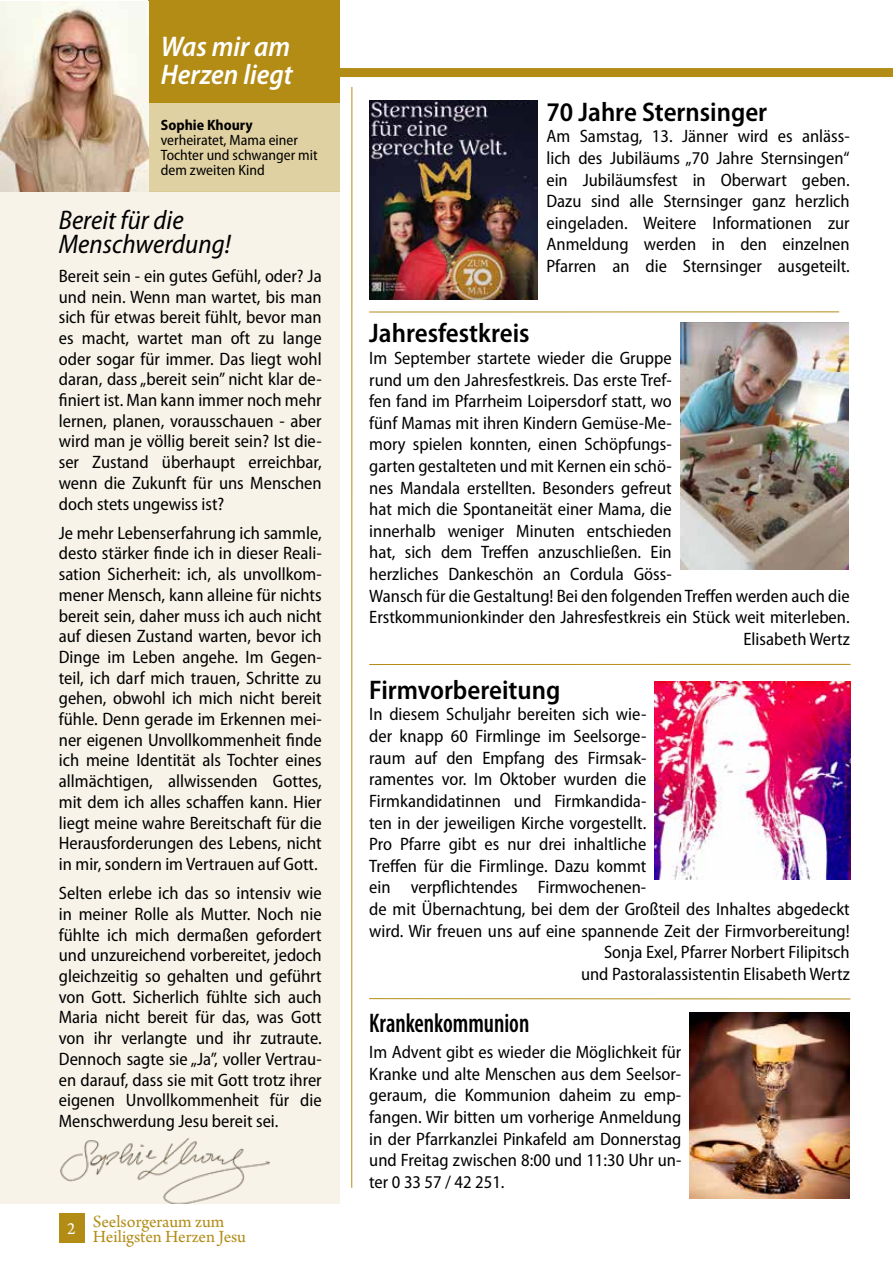
<style>
.page{position:relative;width:893px;height:1263px;background:#fff}
.page>*{position:absolute;margin:0;border:0;box-sizing:border-box;transform-origin:0 0}
.t1{font:italic 600 semi-condensed 28.5px/28.5px "Myriad Pro";color:#fff}
.t2{font:600 semi-condensed 27px "Myriad Pro";color:#000}
.t3{font:italic semi-condensed 27px/24px "Myriad Pro";color:#000}
.t4{font:600 condensed 27px "Myriad Pro";color:#000;scale:.88 1}
.t5{font:semi-condensed 18px/20.7px "Myriad Pro";color:#000;text-align:justify}
.t6{font:18px/15px "Arno Pro";letter-spacing:-.005em;color:#b38c16}
.t7{font:semi-condensed 15px/15px "Myriad Pro";color:#000}
.t8{font:700 semi-condensed 15px "Myriad Pro";color:#000}
.s1{color:#fff}
</style>
<div class="page">
<div style="left:0;top:191px;width:339px;height:1012px;background:#f7f3e8"></div>
<div style="left:4px;top:68px;width:889px;height:9px;background:#b38c16"></div>
<hr style="left:351px;top:87px;width:1px;height:1101px;background:#b38c16">
<hr style="left:369px;top:311px;width:470px;height:1px;background:#b38c16">
<div style="left:148px;top:0;width:191px;height:102px;background:#b38c16"></div>
<div style="left:148px;top:102px;width:191px;height:89px;background:#e0d1a2"></div>
<div style="left:59px;top:1213px;width:25px;height:30px;background:#b38c16"></div>
<img style="left:690px;top:1012px;width:159px;height:186px">
<img style="left:369px;top:100px;width:169px;height:199px">
<img style="left:0;top:1px;width:148px;height:191px">
<img style="left:60px;top:1138px;width:210px;height:65px">
<hr style="left:369px;top:664px;width:481px;height:1px;background:#b38c16">
<img style="left:680px;top:322px;width:169px;height:248px">
<img style="left:655px;top:681px;width:195px;height:199px">
<hr style="left:369px;top:998px;width:481px;height:1px;background:#b38c16">
<h1 class="t1" style="left:161px;top:32px;width:133px">Was mir am<br>Herzen liegt</h1>
<p class="t8" style="left:161px;top:115px;width:93px">Sophie Khoury</p>
<p class="t7" style="left:161px;top:133px;width:158px">verheiratet, Mama einer<br>Tochter und schwanger mit dem zweiten Kind</p>
<h2 class="t3" style="left:59px;top:208px;width:173px">Bereit für die<br>Menschwerdung!</h2>
<p class="t5" style="left:59px;top:266px;width:264px">Bereit sein - ein gutes Gefühl, oder? Ja und nein. Wenn man wartet, bis man sich für etwas bereit fühlt, bevor man es macht, wartet man oft zu lange oder sogar für immer. Das liegt wohl daran, dass „bereit sein” nicht klar de&shy;finiert ist. Man kann immer noch mehr lernen, planen, vorausschauen - aber wird man je völlig bereit sein? Ist die&shy;ser Zustand überhaupt erreichbar, wenn die Zukunft für uns Menschen doch stets ungewiss ist?</p>
<p class="t5" style="left:59px;top:523px;width:264px">Je mehr Lebenserfahrung ich sammle, desto stärker finde ich in dieser Reali&shy;sation Sicherheit: ich, als unvollkom&shy;mener Mensch, kann alleine für nichts bereit sein, daher muss ich auch nicht auf diesen Zustand warten, bevor ich Dinge im Leben angehe. Im Gegen&shy;teil, ich darf mich trauen, Schritte zu gehen, obwohl ich mich nicht bereit fühle. Denn gerade im Erkennen mei&shy;ner eigenen Unvollkommenheit finde ich meine Identität als Tochter eines allmächtigen, allwissenden Gottes, mit dem ich alles schaffen kann. Hier liegt meine wahre Bereitschaft für die Herausforderungen des Lebens, nicht in mir, sondern im Vertrauen auf Gott.</p>
<p class="t5" style="left:59px;top:883px;width:264px">Selten erlebe ich das so intensiv wie in meiner Rolle als Mutter. Noch nie fühlte ich mich dermaßen gefordert und unzureichend vorbereitet, jedoch gleichzeitig so gehalten und geführt von Gott. Sicherlich fühlte sich auch Maria nicht bereit für das, was Gott von ihr verlangte und ihr zutraute.<br>Dennoch sagte sie „Ja”, voller Vertrau&shy;en darauf, dass sie mit Gott trotz ihrer eigenen Unvollkommenheit für die Menschwerdung Jesu bereit sei.</p>
<p class="t6" style="left:93px;top:1214px;width:155px;text-indent:-26px"><span class="s1">2</span> Seelsorgeraum zum<br>Heiligsten Herzen Jesu</p>
<h2 class="t2" style="left:546px;top:95px;width:222px">70 Jahre Sternsinger</h2>
<p class="t5" style="left:546px;top:126px;width:305px;line-height:21.6px">Am Samstag, 13. Jänner wird es anläss&shy;lich des Jubiläums „70 Jahre Sternsingen“ ein Jubiläumsfest in Oberwart geben.<br>Dazu sind alle Sternsinger ganz herzlich eingeladen. Weitere Informationen zur Anmeldung werden in den einzelnen Pfarren an die Sternsinger ausgeteilt.</p>
<h2 class="t2" style="left:369px;top:316px;width:162px">Jahresfestkreis</h2>
<p class="t5" style="left:369px;top:348px;width:304px">Im September startete wieder die Gruppe</p>
<p class="t5" style="left:369px;top:370px;width:304px">rund um den Jahresfestkreis. Das erste Tref-</p>
<p class="t5" style="left:369px;top:391px;width:304px">fen fand im Pfarrheim Loipersdorf statt, wo</p>
<p class="t5" style="left:369px;top:413px;width:304px">fünf Mamas mit ihren Kindern Gemüse-Me-</p>
<p class="t5" style="left:369px;top:434px;width:304px">mory spielen konnten, einen Schöpfungs-</p>
<p class="t5" style="left:369px;top:456px;width:304px">garten gestalteten und mit Kernen ein schö-</p>
<p class="t5" style="left:369px;top:478px;width:304px">nes Mandala erstellten. Besonders gefreut</p>
<p class="t5" style="left:369px;top:499px;width:304px">hat mich die Spontaneität einer Mama, die</p>
<p class="t5" style="left:369px;top:521px;width:304px">innerhalb weniger Minuten entschieden</p>
<p class="t5" style="left:369px;top:542px;width:304px">hat, sich dem Treffen anzuschließen. Ein</p>
<p class="t5" style="left:369px;top:564px;width:304px">herzliches Dankeschön an Cordula Göss-</p>
<p class="t5" style="left:369px;top:586px;width:482px">Wansch für die Gestaltung! Bei den folgenden Treffen werden auch die</p>
<p class="t5" style="left:369px;top:607px;width:482px">Erstkommunionkinder den Jahresfestkreis ein Stück weit miterleben.</p>
<p class="t5" style="left:743px;top:629px;width:108px">Elisabeth Wertz</p>
<h2 class="t2" style="left:369px;top:673px;width:193px">Firmvorbereitung</h2>
<p class="t5" style="left:369px;top:704px;width:279px">In diesem Schuljahr bereiten sich wie-</p>
<p class="t5" style="left:369px;top:726px;width:279px">der knapp 60 Firmlinge im Seelsorge-</p>
<p class="t5" style="left:369px;top:748px;width:279px">raum auf den Empfang des Firmsak-</p>
<p class="t5" style="left:369px;top:769px;width:279px">ramentes vor. Im Oktober wurden die</p>
<p class="t5" style="left:369px;top:791px;width:279px">Firmkandidatinnen und Firmkandida-</p>
<p class="t5" style="left:369px;top:812px;width:279px">ten in der jeweiligen Kirche vorgestellt.</p>
<p class="t5" style="left:369px;top:834px;width:279px">Pro Pfarre gibt es nur drei inhaltliche</p>
<p class="t5" style="left:369px;top:856px;width:279px">Treffen für die Firmlinge. Dazu kommt</p>
<p class="t5" style="left:369px;top:877px;width:279px">ein verpflichtendes Firmwochenen-</p>
<p class="t5" style="left:369px;top:899px;width:482px">de mit Übernachtung, bei dem der Großteil des Inhaltes abgedeckt</p>
<p class="t5" style="left:369px;top:920px;width:482px">wird. Wir freuen uns auf eine spannende Zeit der Firmvorbereitung!</p>
<p class="t5" style="left:604px;top:942px;width:247px">Sonja Exel, Pfarrer Norbert Filipitsch</p>
<p class="t5" style="left:581px;top:964px;width:270px">und Pastoralassistentin Elisabeth Wertz</p>
<h2 class="t4" style="left:369px;top:1007px;width:183px">Krankenkommunion</h2>
<p class="t5" style="left:369px;top:1042px;width:314px;line-height:21.6px">Im Advent gibt es wieder die Möglichkeit für Kranke und alte Menschen aus dem Seelsor&shy;geraum, die Kommunion daheim zu emp&shy;fangen. Wir bitten um vorherige Anmeldung in der Pfarrkanzlei Pinkafeld am Donnerstag und Freitag zwischen 8:00 und 11:30 Uhr un&shy;ter 0 33 57 / 42 251.</p>
</div>
